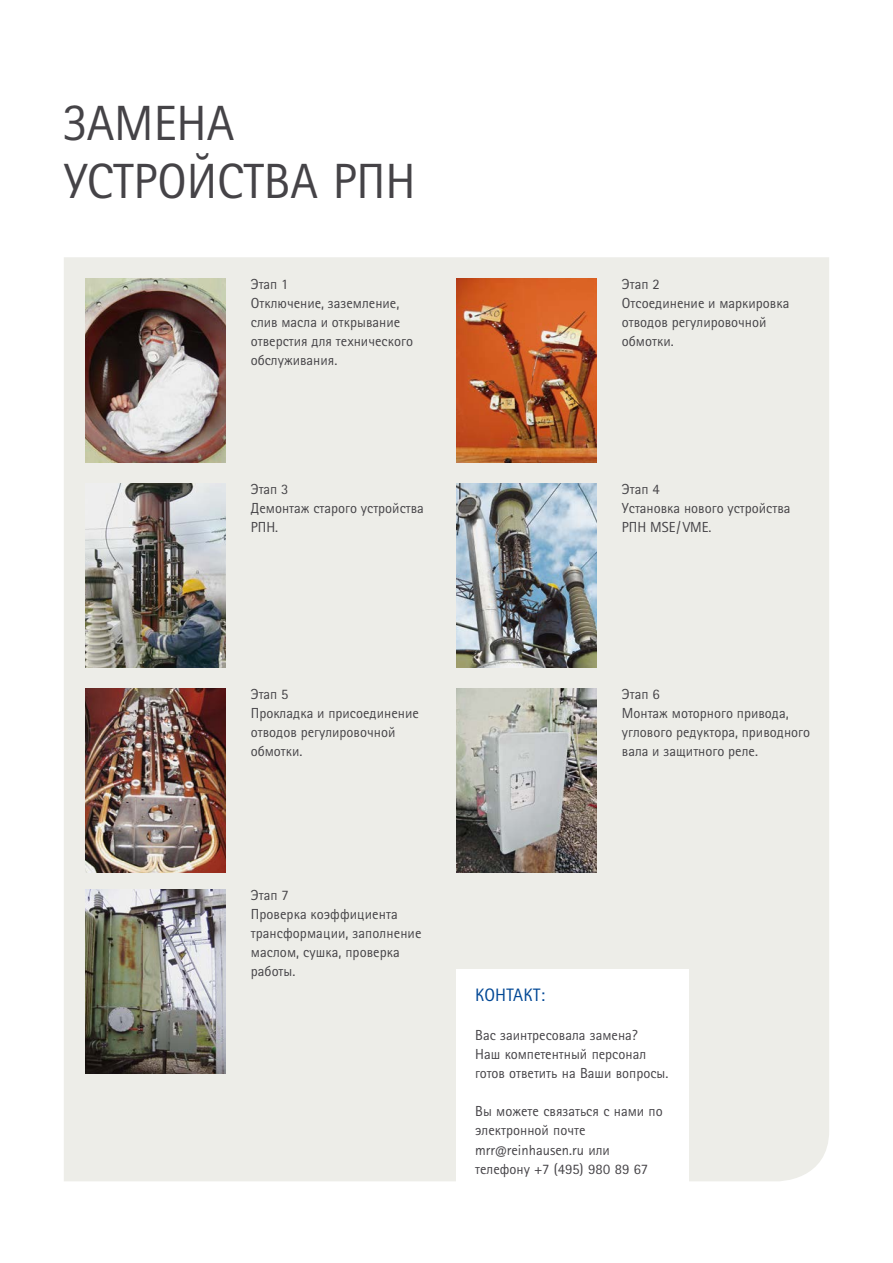
<style>
.page{position:relative;width:893px;height:1263px;background:#fff}
.page>*{position:absolute;margin:0;border:0;box-sizing:border-box;transform-origin:0 0}
.t1{font:49.5px/57.4px "Rotis Sans Serif Pro Cyr";color:#454347}
.t2{font:18px "Rotis Sans Serif Pro Cyr";letter-spacing:.01em;color:#004795}
.t3{font:14.55px/19.2px "Rotis Sans Serif Pro Cyr";color:#454347}
</style>
<div class="page">
<div style="left:64px;top:257px;width:765px;height:924px;background:#edede8"></div>
<div style="left:456px;top:969px;width:232px;height:250px;background:#fff"></div>
<img style="left:85px;top:890px;width:140px;height:183px">
<img style="left:85px;top:279px;width:140px;height:183px">
<img style="left:456px;top:279px;width:140px;height:183px">
<img style="left:85px;top:483px;width:140px;height:184px">
<img style="left:456px;top:483px;width:140px;height:184px">
<img style="left:85px;top:688px;width:140px;height:184px">
<img style="left:456px;top:688px;width:140px;height:184px">
<h1 class="t1" style="left:64px;top:95px;width:354px">ЗАМЕНА<br>УСТРОЙСТВА РПН</h1>
<p class="t3" style="left:251px;top:274px;width:164px">Этап 1<br>Отключение, заземление, слив масла и открывание отверстия для технического обслуживания.</p>
<p class="t3" style="left:622px;top:274px;width:169px">Этап 2<br>Отсоединение и маркировка отводов регулировочной обмотки.</p>
<p class="t3" style="left:251px;top:479px;width:175px">Этап 3<br>Демонтаж старого устройства<br>РПН.</p>
<p class="t3" style="left:622px;top:479px;width:170px">Этап 4<br>Установка нового устройства<br>РПН MSE/VME.</p>
<p class="t3" style="left:251px;top:684px;width:170px">Этап 5<br>Прокладка и присоединение отводов регулировочной обмотки.</p>
<p class="t3" style="left:622px;top:684px;width:190px">Этап 6<br>Монтаж моторного привода, углового редуктора, приводного вала и защитного реле.</p>
<p class="t3" style="left:251px;top:885px;width:172px">Этап 7<br>Проверка коэффициента трансформации, заполнение маслом, сушка, проверка работы.</p>
<p class="t2" style="left:475px;top:985px;width:72px">КОНТАКТ:</p>
<p class="t3" style="left:475px;top:1025px;width:195px">Вас заинтресовала замена?<br>Наш компетентный персонал готов ответить на Ваши вопросы.</p>
<p class="t3" style="left:475px;top:1102px;width:189px">Вы можете связаться с нами по электронной почте mrr@reinhausen.ru или телефону +7 (495) 980 89 67</p>
</div>
